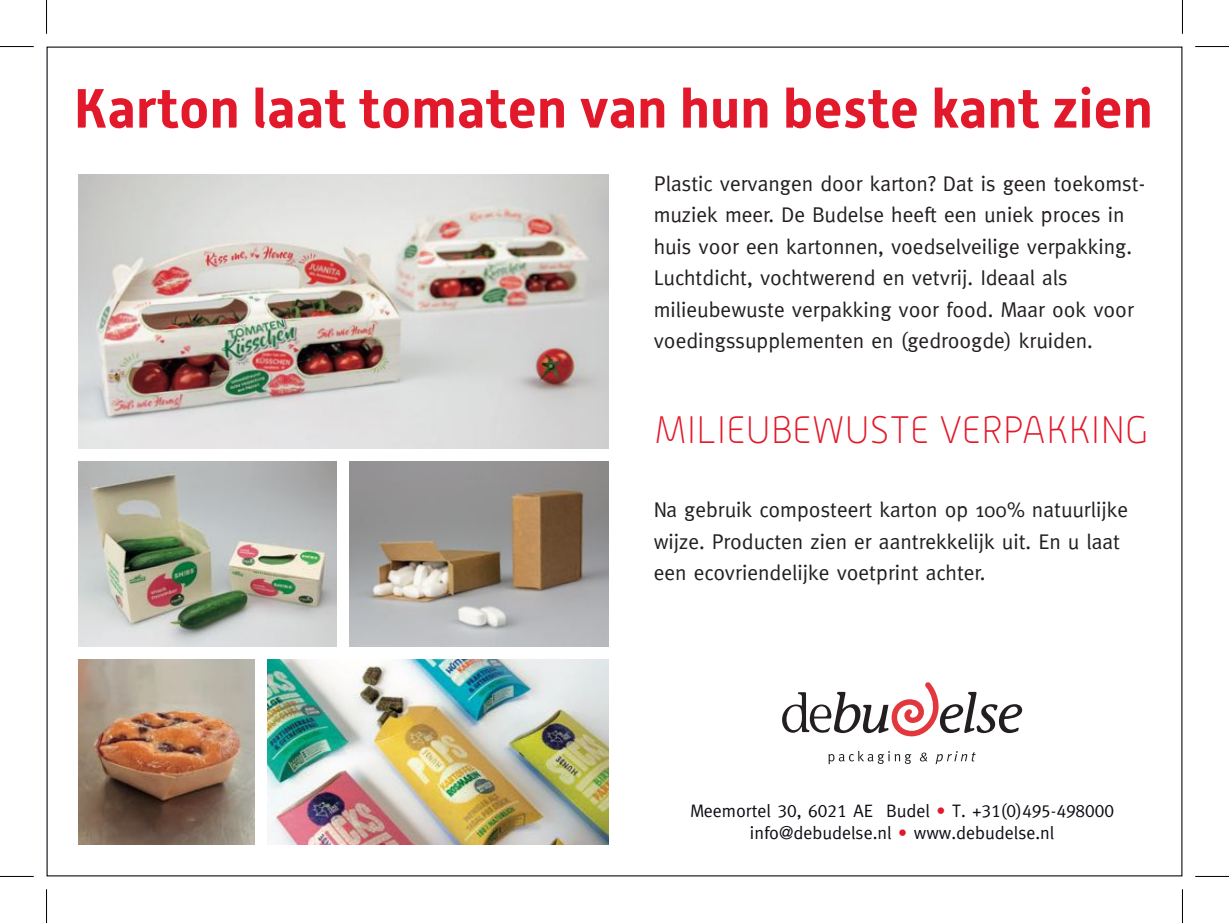
<style>
.page{position:relative;width:1229px;height:923px;background:#fff}
.page>*{position:absolute;margin:0;border:0;box-sizing:border-box;transform-origin:0 0}
.t1{font:700 55.12px "Alwyn New";letter-spacing:.005em;color:#e2192b}
.t2{font:100 38.25px "Alwyn New";color:#e2192b}
.t3{font:21.38px/31.5px "Meta";color:#231f20}
.t4{font:18px "Meta Caps";color:#0e0c14}
.t5{font:18px "Meta";color:#0e0c14}
.s1{font-family:"Meta"}
.s2{font-family:"Meta";color:#e2192b}
.s3{color:#e2192b}
</style>
<div class="page">
<svg style="left:828px;top:751px;width:83px;height:13px"></svg>
<svg style="left:919px;top:752px;width:8px;height:9px"></svg>
<svg style="left:935px;top:751px;width:40px;height:13px"></svg>
<svg style="left:782px;top:682px;width:240px;height:54px"></svg>
<img style="left:78px;top:461px;width:259px;height:185px">
<img style="left:78px;top:659px;width:177px;height:185px">
<img style="left:267px;top:659px;width:341px;height:185px">
<img style="left:349px;top:461px;width:259px;height:185px">
<img style="left:78px;top:174px;width:530px;height:274px">
<hr style="left:0;top:46px;width:34px;height:1px;background:#000">
<hr style="left:1195px;top:46px;width:33px;height:1px;background:#000">
<hr style="left:0;top:875px;width:34px;height:1px;background:#000">
<hr style="left:1195px;top:875px;width:33px;height:1px;background:#000">
<hr style="left:46px;top:0;width:1px;height:34px;background:#000">
<hr style="left:46px;top:888px;width:1px;height:34px;background:#000">
<hr style="left:1181px;top:0;width:1px;height:34px;background:#000">
<hr style="left:1181px;top:888px;width:1px;height:34px;background:#000">
<h1 class="t1" style="left:74px;top:76px;width:1080px">Karton laat tomaten van hun beste kant zien</h1>
<p class="t3" style="left:653px;top:167px;width:493px">Plastic vervangen door karton? Dat is geen toekomst&shy;muziek meer. De Budelse heeft een uniek proces in huis voor een kartonnen, voedselveilige verpakking.<br>Luchtdicht, vochtwerend en vetvrij. Ideaal als milieubewuste verpakking voor food. Maar ook voor voedingssupplementen en (gedroogde) kruiden.</p>
<h2 class="t2" style="left:654px;top:409px;width:496px">MILIEUBEWUSTE VERPAKKING</h2>
<p class="t3" style="left:653px;top:493px;width:476px">Na gebruik composteert karton op 100% natuurlijke wijze. Producten zien er aantrekkelijk uit. En u laat een ecovriendelijke voetprint achter.</p>
<p class="t4" style="left:690px;top:800px;width:425px"><span class="s1">Meemortel</span> 30<span class="s1">,</span> 6021 <span class="s1">AE Budel</span> <span class="s2">•</span> <span class="s1">T.</span> +31(0)495-498000</p>
<p class="t5" style="left:750px;top:821px;width:306px">info@debudelse.nl <span class="s3">•</span> www.debudelse.nl</p>
</div>
